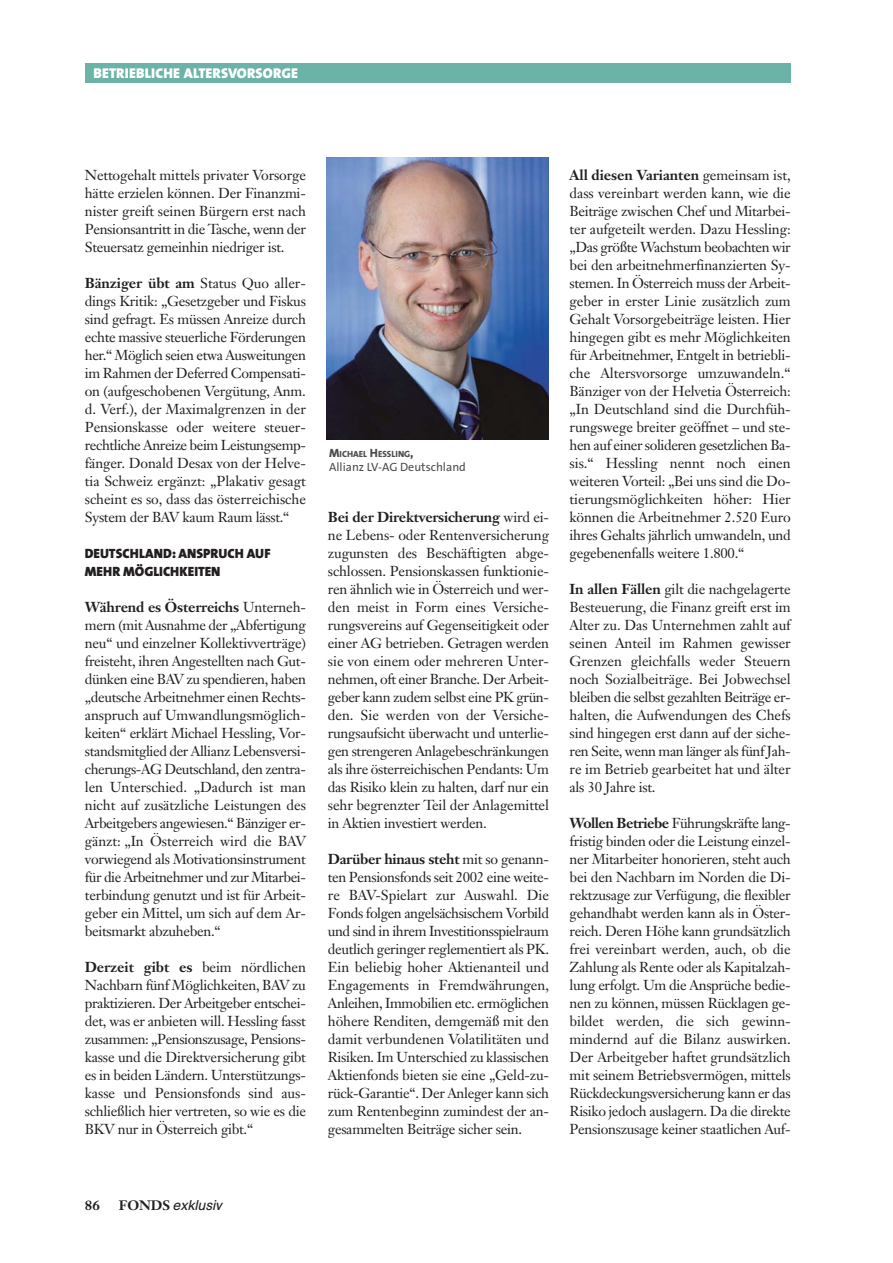
<style>
.page{position:relative;width:893px;height:1263px;background:#fff}
.page>*{position:absolute;margin:0;border:0;box-sizing:border-box;transform-origin:0 0}
.t1{font:14.25px/18px "Janson Text";letter-spacing:-.02em;color:#231f1f;text-align:justify}
.t2{font:900 14.25px "The Sans";letter-spacing:.01em;color:#fff}
.t3{font:900 13.5px/18px "The Sans";color:#231f1f}
.t4{font:italic 13.5px "AG Buch Normal";color:#231f1f}
.t5{font:700 13.5px "Janson Text";color:#231f1f}
.t6{font:12px "The Sans";color:#4c4c4e}
.t7{font:800 9px "The Sans";color:#4c4c4e}
.s1{font-weight:700}
.s2{font-size:12px}
.s3{font-family:"Janson Text";font-weight:700;font-style:normal}
</style>
<div class="page">
<div style="left:85px;top:64px;width:706px;height:19px;background:#6bb2a7"></div>
<img style="left:326px;top:157px;width:222px;height:283px">
<p class="t2" style="left:93px;top:66px;width:206px">BETRIEBLICHE ALTERSVORSORGE</p>
<p class="t1" style="left:85px;top:167px;width:223px">Nettogehalt mittels privater Vorsorge hätte erzielen können. Der Finanzmi&shy;nister greift seinen Bürgern erst nach Pensionsantritt in die Tasche, wenn der Steuersatz gemeinhin niedriger ist.</p>
<p class="t1" style="left:85px;top:275px;width:223px"><span class="s1">Bänziger übt am</span> Status Quo aller&shy;dings Kritik: „Gesetzgeber und Fiskus sind gefragt. Es müssen Anreize durch echte massive steuerliche Förderungen her.“ Möglich seien etwa Ausweitungen im Rahmen der Deferred Compensati&shy;on (aufgeschobenen Vergütung, Anm. d. Verf.), der Maximalgrenzen in der Pensionskasse oder weitere steuer&shy;rechtliche Anreize beim Leistungsemp&shy;fänger. Donald Desax von der Helve&shy;tia Schweiz ergänzt: „Plakativ gesagt scheint es so, dass das österreichische System der BAV kaum Raum lässt.“</p>
<p class="t3" style="left:85px;top:545px;width:187px">DEUTSCHLAND: ANSPRUCH AUF<br>MEHR MÖGLICHKEITEN</p>
<p class="t1" style="left:85px;top:599px;width:223px"><span class="s1">Während es Österreichs</span> Unterneh&shy;mern (mit Ausnahme der „Abfertigung neu“ und einzelner Kollektivverträge) freisteht, ihren Angestellten nach Gut&shy;dünken eine BAV zu spendieren, haben „deutsche Arbeitnehmer einen Rechts&shy;anspruch auf Umwandlungsmöglich&shy;keiten“ erklärt Michael Hessling, Vor&shy;standsmitglied der Allianz Lebensversi&shy;cherungs-AG Deutschland, den zentra&shy;len Unterschied. „Dadurch ist man nicht auf zusätzliche Leistungen des Arbeitgebers angewiesen.“ Bänziger er&shy;gänzt: „In Österreich wird die BAV vorwiegend als Motivationsinstrument für die Arbeitnehmer und zur Mitarbei&shy;terbindung genutzt und ist für Arbeit&shy;geber ein Mittel, um sich auf dem Ar&shy;beitsmarkt abzuheben.“</p>
<p class="t1" style="left:85px;top:959px;width:223px"><span class="s1">Derzeit gibt es</span> beim nördlichen Nachbarn fünf Möglichkeiten, BAV zu praktizieren. Der Arbeitgeber entschei&shy;det, was er anbieten will. Hessling fasst zusammen: „Pensionszusage, Pensions&shy;kasse und die Direktversicherung gibt es in beiden Ländern. Unterstützungs&shy;kasse und Pensionsfonds sind aus&shy;schließlich hier vertreten, so wie es die BKV nur in Österreich gibt.“</p>
<p class="t7" style="left:329px;top:449px;width:86px"><span class="s2">M</span>ICHAEL <span class="s2">H</span>ESSLING<span class="s2">,</span></p>
<p class="t6" style="left:329px;top:462px;width:138px">Allianz LV-AG Deutschland</p>
<p class="t1" style="left:328px;top:509px;width:223px"><span class="s1">Bei der Direktversicherung</span> wird ei&shy;ne Lebens- oder Rentenversicherung zugunsten des Beschäftigten abge&shy;schlossen. Pensionskassen funktionie&shy;ren ähnlich wie in Österreich und wer&shy;den meist in Form eines Versiche&shy;rungsvereins auf Gegenseitigkeit oder einer AG betrieben. Getragen werden sie von einem oder mehreren Unter&shy;nehmen, oft einer Branche. Der Arbeit&shy;geber kann zudem selbst eine PK grün&shy;den. Sie werden von der Versiche&shy;rungsaufsicht überwacht und unterlie&shy;gen strengeren Anlagebeschränkungen als ihre österreichischen Pendants: Um das Risiko klein zu halten, darf nur ein sehr begrenzter Teil der Anlagemittel in Aktien investiert werden.</p>
<p class="t1" style="left:328px;top:851px;width:223px"><span class="s1">Darüber hinaus steht</span> mit so genann&shy;ten Pensionsfonds seit 2002 eine weite&shy;re BAV-Spielart zur Auswahl. Die Fonds folgen angelsächsischem Vorbild und sind in ihrem Investitionsspielraum deutlich geringer reglementiert als PK.<br>Ein beliebig hoher Aktienanteil und Engagements in Fremdwährungen, Anleihen, Immobilien etc. ermöglichen höhere Renditen, demgemäß mit den damit verbundenen Volatilitäten und Risiken. Im Unterschied zu klassischen Aktienfonds bieten sie eine „Geld-zu&shy;rück-Garantie“. Der Anleger kann sich zum Rentenbeginn zumindest der an&shy;gesammelten Beiträge sicher sein.</p>
<p class="t1" style="left:570px;top:167px;width:223px"><span class="s1">All diesen Varianten</span> gemeinsam ist, dass vereinbart werden kann, wie die Beiträge zwischen Chef und Mitarbei&shy;ter aufgeteilt werden. Dazu Hessling: „Das größte Wachstum beobachten wir bei den arbeitnehmerfinanzierten Sy&shy;stemen. In Österreich muss der Arbeit&shy;geber in erster Linie zusätzlich zum Gehalt Vorsorgebeiträge leisten. Hier hingegen gibt es mehr Möglichkeiten für Arbeitnehmer, Entgelt in betriebli&shy;che Altersvorsorge umzuwandeln.“ Bänziger von der Helvetia Österreich: „In Deutschland sind die Durchfüh&shy;rungswege breiter geöffnet – und ste&shy;hen auf einer solideren gesetzlichen Ba&shy;sis.“ Hessling nennt noch einen weiteren Vorteil: „Bei uns sind die Do&shy;tierungsmöglichkeiten höher: Hier können die Arbeitnehmer 2.520 Euro ihres Gehalts jährlich umwandeln, und gegebenenfalls weitere 1.800.“</p>
<p class="t1" style="left:570px;top:581px;width:223px"><span class="s1">In allen Fällen</span> gilt die nachgelagerte Besteuerung, die Finanz greift erst im Alter zu. Das Unternehmen zahlt auf seinen Anteil im Rahmen gewisser Grenzen gleichfalls weder Steuern noch Sozialbeiträge. Bei Jobwechsel bleiben die selbst gezahlten Beiträge er&shy;halten, die Aufwendungen des Chefs sind hingegen erst dann auf der siche&shy;ren Seite, wenn man länger als fünf Jah&shy;re im Betrieb gearbeitet hat und älter als 30 Jahre ist.</p>
<p class="t1" style="left:570px;top:815px;width:223px"><span class="s1">Wollen Betriebe</span> Führungskräfte lang&shy;fristig binden oder die Leistung einzel&shy;ner Mitarbeiter honorieren, steht auch bei den Nachbarn im Norden die Di&shy;rektzusage zur Verfügung, die flexibler gehandhabt werden kann als in Öster&shy;reich. Deren Höhe kann grundsätzlich frei vereinbart werden, auch, ob die Zahlung als Rente oder als Kapitalzah&shy;lung erfolgt. Um die Ansprüche bedie&shy;nen zu können, müssen Rücklagen ge&shy;bildet werden, die sich gewinn&shy;mindernd auf die Bilanz auswirken.<br>Der Arbeitgeber haftet grundsätzlich mit seinem Betriebsvermögen, mittels Rückdeckungsversicherung kann er das Risiko jedoch auslagern. Da die direkte Pensionszusage keiner staatlichen Auf-</p>
<p class="t5" style="left:85px;top:1200px;width:17px">86</p>
<p class="t4" style="left:119px;top:1200px;width:107px"><span class="s3">FONDS</span> exklusiv</p>
</div>
